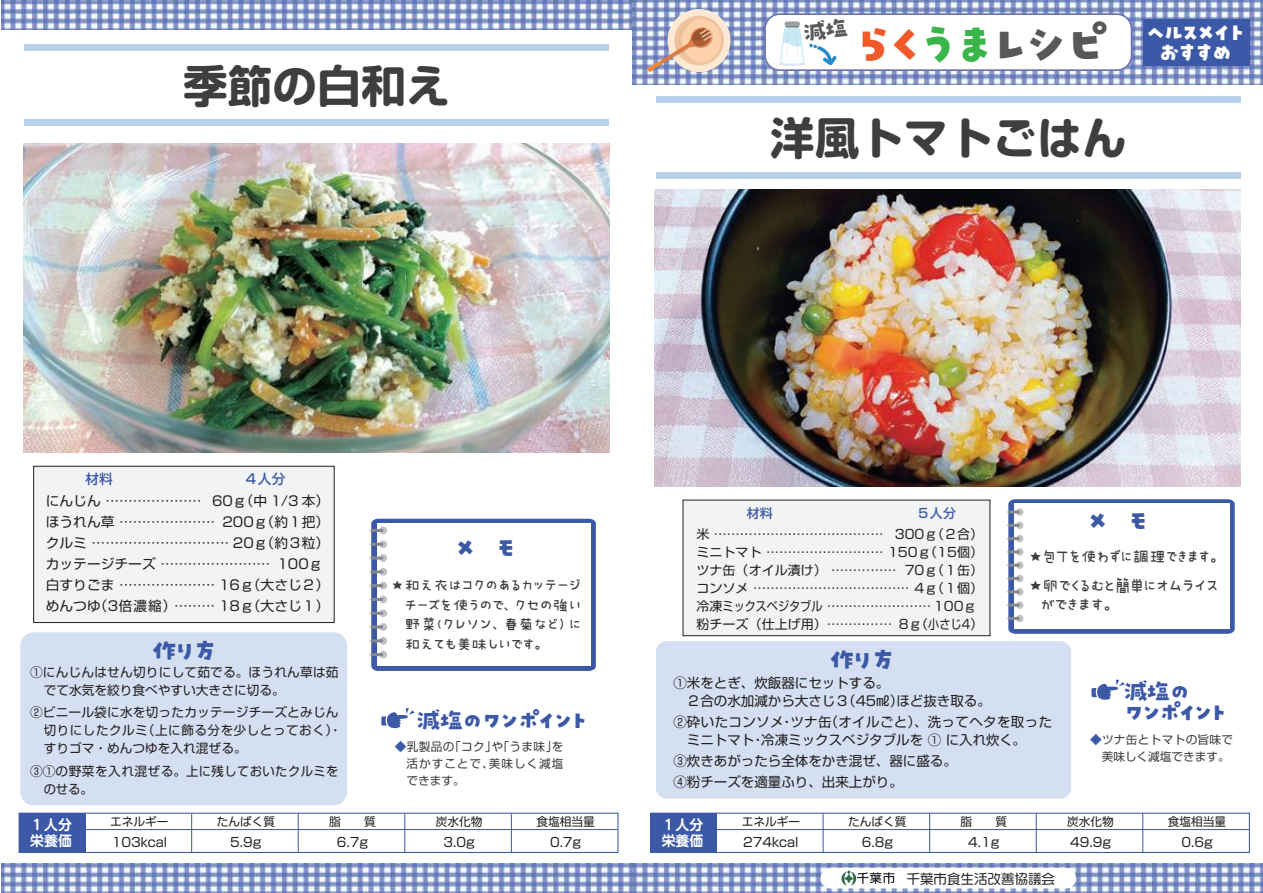
<style>
.page{position:relative;width:1263px;height:893px;background:#fff}
.page>*{position:absolute;margin:0;border:0;box-sizing:border-box;transform-origin:0 0}
.t1{font:700 44.55px "Soft Go Std";color:#3e3e3f}
.t2{font:24.75px "pandabakery";color:#3c59a7}
.t3{font:24.3px "pandabakery";letter-spacing:-.075em;color:#3c59a7}
.t4{font:22.5px/21px "pandabakery";letter-spacing:-.1em;color:#3c59a7}
.t5{font:22.5px "pandabakery";letter-spacing:-.075em;color:#3c59a7}
.t6{font:22.35px/20.1px "pandabakery";letter-spacing:-.075em;color:#fff}
.t7{font:19.5px/19px "Miura Gotic Propo R";color:#3e3e3f}
.t8{font:18px/19.5px "Miura Gotic Propo R";letter-spacing:.02em;color:#3e3e3f;text-align:justify}
.t9{font:700 13.8px/16.2px "UD Shin M Go Pro De";color:#fff}
.t10{font:13.5px/21px "Soft Go Std";color:#231f20}
.t11{font:13.5px/21px "Soft Go Std";letter-spacing:.03em;color:#231f20}
.t12{font:13.5px "VDL Logo Maru Regular";color:#231f20}
.t13{font:500 13.5px "Soft Go Std";color:#3c59a7}
.t14{font:12.75px/18px "Soft Go Std";color:#231f20}
.t15{font:12.75px/18px "Soft Go Std";letter-spacing:.035em;color:#231f20}
.t16{font:500 12.75px "Soft Go Std";color:#3c59a7}
.t17{font:11.7px "Soft Go Std";color:#231f20}
.t18{font:11.7px/17px "Soft Go Std";letter-spacing:.025em;color:#3e3e3f;text-align:right}
.t19{font:11.7px/17px "Soft Go Std";letter-spacing:.08em;color:#3e3e3f}
.s1{font-size:46.8px;color:#f15929}
.s2{font-size:46.8px;color:#3ab54a}
.s3{font-size:46.8px;color:#57585a}
.s4{color:#3c59a7}
</style>
<div class="page">
<img style="left:632px;top:0;width:631px;height:85px">
<img style="left:632px;top:863px;width:631px;height:30px">
<div style="left:765px;top:14px;width:366px;height:56px;background:#fff;border-radius:15px"></div>
<div style="left:764px;top:13px;width:368px;height:58px;border:2px solid #6b72b6;border-radius:15px"></div>
<div style="left:1143px;top:19px;width:106px;height:47px;background:#3c59a7"></div>
<div style="left:667px;top:9px;width:64px;height:63px;background:#feead4;border-radius:50%"></div>
<div style="left:674px;top:16px;width:50px;height:50px;background:#f0c49f;border-radius:50%"></div>
<div style="left:677px;top:18px;width:44px;height:45px;background:#fdd1a9;border-radius:50%"></div>
<svg style="left:647px;top:18px;width:66px;height:54px"></svg>
<hr style="left:778px;top:62px;width:29px;height:4px;background:#ebebec;border-radius:50%">
<div style="left:821px;top:868px;width:255px;height:20px;background:#fff;border-radius:9px"></div>
<svg style="left:841px;top:871px;width:53px;height:15px"></svg>
<div style="left:650px;top:813px;width:600px;height:40px;border:1px solid #3c59a7"></div>
<hr style="left:823px;top:813px;width:1px;height:39px;background:#3c59a7">
<hr style="left:716px;top:829px;width:533px;height:1px;background:#3c59a7">
<hr style="left:929px;top:813px;width:1px;height:39px;background:#3c59a7">
<hr style="left:1036px;top:813px;width:1px;height:39px;background:#3c59a7">
<hr style="left:1142px;top:813px;width:1px;height:39px;background:#3c59a7">
<div style="left:656px;top:641px;width:415px;height:157px;background:#d4dff1;border-radius:11px"></div>
<svg style="left:1007px;top:499px;width:228px;height:135px"></svg>
<div style="left:656px;top:97px;width:585px;height:6px;background:#b9d0eb"></div>
<div style="left:656px;top:172px;width:585px;height:6px;background:#b9d0eb"></div>
<div style="left:683px;top:500px;width:307px;height:136px;background:#f2f3f4"></div>
<div style="left:683px;top:500px;width:307px;height:136px;border:1px solid #231f20"></div>
<div style="left:650px;top:813px;width:66px;height:39px;background:#3c59a7"></div>
<img style="left:655px;top:189px;width:585px;height:298px">
<svg style="left:1091px;top:680px;width:34px;height:20px"></svg>
<div style="left:20px;top:632px;width:327px;height:173px;background:#d4dff1;border-radius:14px"></div>
<svg style="left:370px;top:519px;width:226px;height:152px"></svg>
<div style="left:24px;top:45px;width:585px;height:6px;background:#b9d0eb"></div>
<div style="left:24px;top:120px;width:585px;height:6px;background:#b9d0eb"></div>
<div style="left:19px;top:813px;width:599px;height:40px;border:1px solid #3c59a7"></div>
<div style="left:19px;top:813px;width:66px;height:39px;background:#3c59a7"></div>
<hr style="left:85px;top:829px;width:533px;height:1px;background:#3c59a7">
<hr style="left:191px;top:813px;width:1px;height:39px;background:#3c59a7">
<hr style="left:298px;top:813px;width:1px;height:39px;background:#3c59a7">
<hr style="left:404px;top:813px;width:1px;height:39px;background:#3c59a7">
<hr style="left:511px;top:813px;width:1px;height:39px;background:#3c59a7">
<svg style="left:381px;top:708px;width:34px;height:20px"></svg>
<div style="left:34px;top:466px;width:300px;height:156px;background:#f2f3f4"></div>
<div style="left:34px;top:466px;width:300px;height:157px;border:1px solid #231f20"></div>
<img style="left:24px;top:143px;width:586px;height:309px">
<img style="left:1px;top:863px;width:630px;height:30px">
<img style="left:1px;top:0;width:630px;height:30px">
<svg style="left:780px;top:21px;width:57px;height:44px"></svg>
<h1 class="t1" style="left:183px;top:54px;width:269px">季節の白和え</h1>
<h3 class="t6" style="left:855px;top:22px;width:391px;text-indent:291px">ヘルスメイト<span class="s1">らく</span><span class="s2">うま</span><span class="s3">レシピ</span> おすすめ</h3>
<h1 class="t1" style="left:770px;top:106px;width:358px">洋風トマトごはん</h1>
<p class="t13" style="left:86px;top:470px;width:29px">材料</p>
<p class="t13" style="left:244px;top:470px;width:43px">４人分</p>
<p class="t10" style="left:212px;top:489px;width:119px;text-align:right">60 （ｇ中 1/3 本(<br>200 （ｇ約１把(</p>
<p class="t10" style="left:277px;top:552px;width:47px">100ｇ</p>
<p class="t10" style="left:46px;top:489px;width:157px">にんじん .....................</p>
<p class="t10" style="left:46px;top:510px;width:171px">ほうれん草 .....................</p>
<p class="t10" style="left:46px;top:531px;width:285px">クルミ .............................. 20 （ｇ約３粒(</p>
<p class="t10" style="left:46px;top:552px;width:226px">カッテージチーズ ........................</p>
<p class="t10" style="left:46px;top:573px;width:285px">白すりごま ..................... 16 （ｇ大さじ２(</p>
<p class="t11" style="left:94px;top:594px;width:237px">（3倍濃縮 ...( ...... 18 （ｇ大さじ１(</p>
<p class="t10" style="left:46px;top:594px;width:56px">めんつゆ</p>
<h3 class="t3" style="left:152px;top:638px;width:66px">作り方</h3>
<p class="t14" style="left:44px;top:662px;width:296px;text-indent:-14px">①にんじんはせん切りにして茹でる。ほうれん草は茹でて水気を絞り食べやすい大きさに切る。</p>
<p class="t14" style="left:30px;top:702px;width:313px;text-align:right">②ビニール袋に水を切ったカッテージチーズとみじん（上に飾る分を少しとっておく・(</p>
<p class="t14" style="left:44px;top:720px;width:205px">切りにしたクルミ<br>すりゴマ・めんつゆを入れ混ぜる。</p>
<p class="t15" style="left:44px;top:761px;width:296px;text-indent:-14px">③①の野菜を入れ混ぜる。上に残しておいたクルミをのせる。</p>
<h2 class="t2" style="left:455px;top:535px;width:62px">メ　モ</h2>
<h3 class="t8" style="left:405px;top:576px;width:178px;text-indent:-13px">★和え衣はコクのあるカッテージチーズを使うので、クセの強い野菜(クレソン、春菊などに）和えても美味しいです。</h3>
<h3 class="t5" style="left:418px;top:708px;width:170px">減塩のワンポイント</h3>
<p class="t18" style="left:395px;top:737px;width:61px"><span class="s4">◆</span>乳製品の</p>
<p class="t18" style="left:449px;top:737px;width:116px">「コク 「や」 うま味を」</p>
<p class="t18" style="left:489px;top:754px;width:76px">美味しく減塩</p>
<p class="t19" style="left:407px;top:754px;width:89px">活かすことで、できます。</p>
<p class="t17" style="left:110px;top:813px;width:60px">エネルギー</p>
<p class="t17" style="left:217px;top:813px;width:60px">たんぱく質</p>
<p class="t9" style="left:30px;top:816px;width:43px">１人分栄養価</p>
<p class="t17" style="left:536px;top:813px;width:60px">食塩相当量</p>
<p class="t17" style="left:436px;top:813px;width:48px">炭水化物</p>
<p class="t17" style="left:329px;top:813px;width:48px">脂　　質</p>
<p class="t14" style="left:112px;top:832px;width:57px">103kcal</p>
<p class="t14" style="left:230px;top:832px;width:33px">5.9g</p>
<p class="t14" style="left:337px;top:832px;width:33px">6.7g</p>
<p class="t14" style="left:443px;top:832px;width:33px">3.0g</p>
<p class="t14" style="left:550px;top:832px;width:33px">0.7g</p>
<p class="t16" style="left:747px;top:504px;width:28px">材料</p>
<p class="t16" style="left:917px;top:504px;width:41px">５人分</p>
<p class="t14" style="left:696px;top:524px;width:288px">米 .......................................<br>ミニトマト ........................... 150 （ｇ 15個(ツナ缶（オイル漬け( ...............<br>コンソメ .................................... 4 （ｇ１個(冷凍ミックスベジタブル ........................ 100ｇ粉チーズ（仕上げ用(...............</p>
<p class="t14" style="left:895px;top:524px;width:90px">300 （ｇ２合(</p>
<p class="t14" style="left:905px;top:560px;width:80px">70 （ｇ１缶(</p>
<p class="t14" style="left:899px;top:614px;width:86px">8 （ｇ小さじ4(</p>
<h3 class="t3" style="left:830px;top:647px;width:66px">作り方</h3>
<h2 class="t2" style="left:1088px;top:507px;width:62px">メ　モ</h2>
<h3 class="t7" style="left:1029px;top:547px;width:195px">★包丁を使わずに調理できます。</h3>
<h3 class="t7" style="left:1040px;top:576px;width:180px;text-indent:-11px">★卵でくるむと簡単にオムライスができます。</h3>
<p class="t10" style="left:673px;top:671px;width:218px">①米をとぎ、炊飯器にセットする。</p>
<p class="t11" style="left:825px;top:689px;width:229px;text-indent:-151px">　２合の水加減から大さじ（３ 45㎖）<br>（オイルごと）、洗ってヘタを取った</p>
<p class="t10" style="left:896px;top:689px;width:96px">ほど抜き取る。</p>
<p class="t10" style="left:761px;top:711px;width:266px;line-height:18px;text-indent:-88px">②砕いたコンソメ<br>冷凍ミックスベジタブルを ① に入れ炊く。</p>
<p class="t10" style="left:790px;top:710px;width:43px">ツナ缶</p>
<p class="t10" style="left:780px;top:710px;width:15px">・</p>
<p class="t10" style="left:673px;top:728px;width:285px;text-indent:14px">ミニトマト<br>③炊きあがったら全体をかき混ぜ、器に盛る。<br>④粉チーズを適量ふり、出来上がり。</p>
<p class="t10" style="left:751px;top:728px;width:15px">・</p>
<h3 class="t4" style="left:1125px;top:681px;width:103px">減塩の<br>ワンポイント</h3>
<p class="t18" style="left:1090px;top:730px;width:145px"><span class="s4">◆</span>ツナ缶とトマトの旨味で美味しく減塩できます。</p>
<p class="t17" style="left:742px;top:813px;width:60px">エネルギー</p>
<p class="t17" style="left:848px;top:813px;width:60px">たんぱく質</p>
<p class="t9" style="left:662px;top:816px;width:43px">１人分栄養価</p>
<p class="t17" style="left:1168px;top:813px;width:60px">食塩相当量</p>
<p class="t17" style="left:1067px;top:813px;width:48px">炭水化物</p>
<p class="t17" style="left:961px;top:813px;width:48px">脂　　質</p>
<p class="t14" style="left:743px;top:832px;width:57px">274kcal</p>
<p class="t14" style="left:862px;top:832px;width:33px">6.8g</p>
<p class="t14" style="left:968px;top:832px;width:33px">4.1g</p>
<p class="t14" style="left:1070px;top:832px;width:42px">49.9g</p>
<p class="t14" style="left:1181px;top:832px;width:33px">0.6g</p>
<p class="t12" style="left:906px;top:869px;width:150px">千葉市食生活改善協議会</p>
</div>
